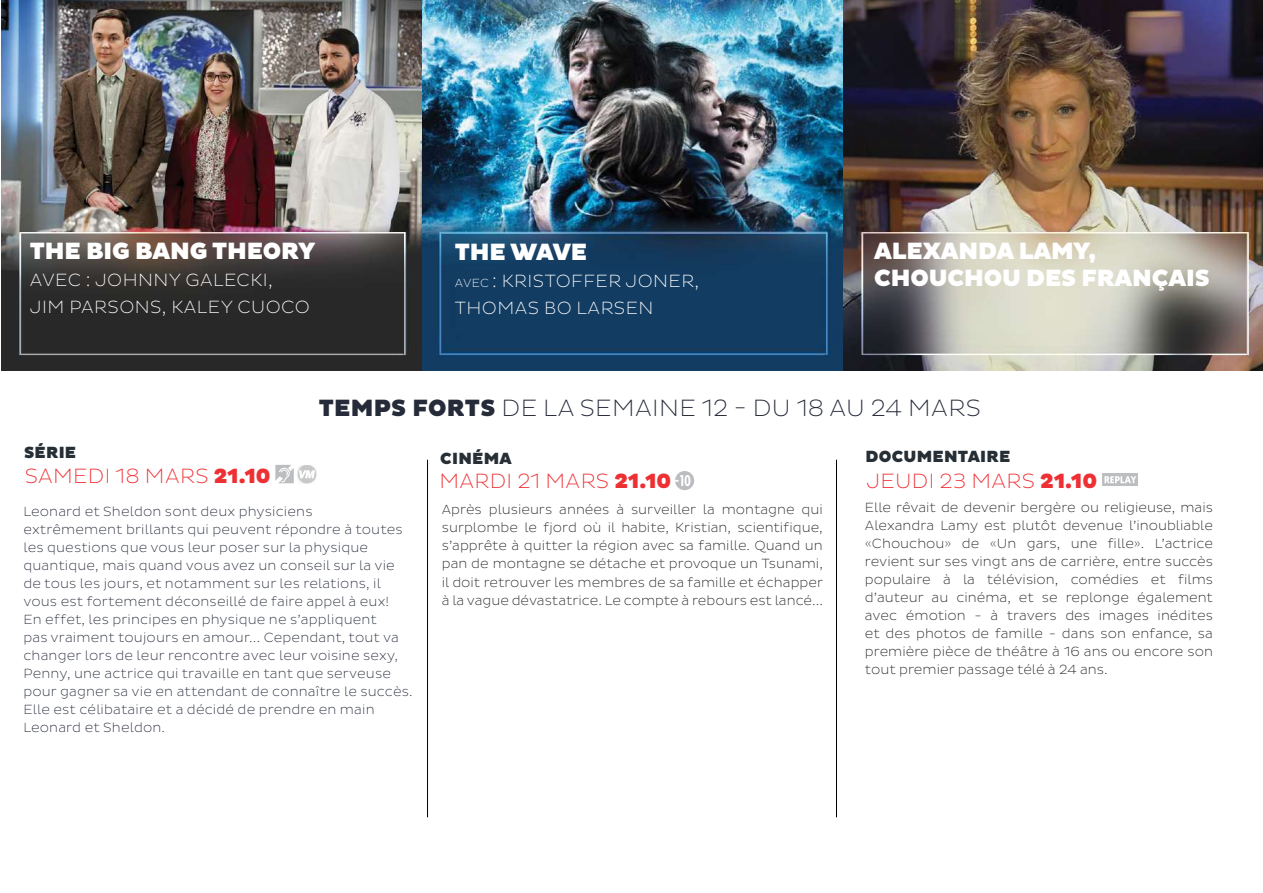
<style>
.page{position:relative;width:1263px;height:893px;background:#fff}
.page>*{position:absolute;margin:0;border:0;box-sizing:border-box;transform-origin:0 0}
.t1{font:900 24px/27px "Pluto Sans";letter-spacing:-.005em;color:#fff}
.t2{font:200 24px "Pluto Sans";letter-spacing:.015em;color:#262b39}
.t3{font:200 21px "Pluto Sans";letter-spacing:.015em;color:#ee3034}
.t4{font:200 18px/27px "Pluto Sans";letter-spacing:.025em;color:#fff}
.t5{font:900 16.5px "Pluto Sans";letter-spacing:.015em;color:#262f35}
.t6{font:200 13.5px/18px "Pluto Sans";color:#231f20;text-align:justify}
.t7{font:200 13.5px/18px "Pluto Sans";letter-spacing:.01em;color:#262b39}
.s1{font-size:12px}
.s2{font-weight:900}
</style>
<div class="page">
<hr style="left:836px;top:460px;width:1px;height:357px;background:#000">
<hr style="left:427px;top:460px;width:1px;height:357px;background:#000">
<img style="left:422px;top:0;width:421px;height:370px">
<img style="left:1px;top:0;width:421px;height:370px">
<img style="left:843px;top:0;width:420px;height:370px">
<img style="left:1103px;top:473px;width:35px;height:13px">
<svg style="left:275px;top:465px;width:19px;height:18px"></svg>
<img style="left:298px;top:465px;width:18px;height:18px">
<svg style="left:675px;top:471px;width:19px;height:19px"></svg>
<h1 class="t1" style="left:30px;top:238px;width:287px">THE BIG BANG THEORY</h1>
<h3 class="t4" style="left:30px;top:266px;width:282px">AVEC : JOHNNY GALECKI,<br>JIM PARSONS, KALEY CUOCO</h3>
<h1 class="t1" style="left:455px;top:239px;width:134px">THE WAVE</h1>
<h3 class="t4" style="left:455px;top:267px;width:246px"><span class="s1">AVEC</span> : KRISTOFFER JONER,<br>THOMAS BO LARSEN</h3>
<h1 class="t1" style="left:874px;top:238px;width:337px">ALEXANDA LAMY,<br>CHOUCHOU DES FRANÇAIS</h1>
<p class="t5" style="left:24px;top:443px;width:54px">SÉRIE</p>
<h2 class="t3" style="left:25px;top:464px;width:247px">SAMEDI 18 MARS <span class="s2">21.10</span></h2>
<h1 class="t2" style="left:319px;top:394px;width:664px"><span class="s2">TEMPS FORTS</span> DE LA SEMAINE 12 - DU 18 AU 24 MARS</h1>
<p class="t5" style="left:440px;top:449px;width:73px">CINÉMA</p>
<h2 class="t3" style="left:439px;top:469px;width:233px">MARDI 21 MARS <span class="s2">21.10</span></h2>
<p class="t5" style="left:866px;top:447px;width:146px">DOCUMENTAIRE</p>
<h2 class="t3" style="left:866px;top:469px;width:232px">JEUDI 23 MARS <span class="s2">21.10</span></h2>
<p class="t7" style="left:23px;top:502px;width:391px">Leonard et Sheldon sont deux physiciens extrêmement brillants qui peuvent répondre à toutes les questions que vous leur poser sur la physique quantique, mais quand vous avez un conseil sur la vie de tous les jours, et notamment sur les relations, il vous est fortement déconseillé de faire appel à eux!<br>En effet, les principes en physique ne s’appliquent<br>pas vraiment toujours en amour... Cependant, tout va changer lors de leur rencontre avec leur voisine sexy, Penny, une actrice qui travaille en tant que serveuse pour gagner sa vie en attendant de connaître le succès.<br>Elle est célibataire et a décidé de prendre en main Leonard et Sheldon.</p>
<p class="t6" style="left:865px;top:498px;width:350px">Elle rêvait de devenir bergère ou religieuse, mais Alexandra Lamy est plutôt devenue l’inoubliable «Chouchou» de «Un gars, une fille». L’actrice revient sur ses vingt ans de carrière, entre succès populaire à la télévision, comédies et films d’auteur au cinéma, et se replonge également avec émotion - à travers des images inédites et des photos de famille - dans son enfance, sa première pièce de théâtre à 16 ans ou encore son tout premier passage télé à 24 ans.</p>
<p class="t6" style="left:442px;top:501px;width:383px">Après plusieurs années à surveiller la montagne qui surplombe le fjord où il habite, Kristian, scientifique, s’apprête à quitter la région avec sa famille. Quand un pan de montagne se détache et provoque un Tsunami, il doit retrouver les membres de sa famille et échapper à la vague dévastatrice. Le compte à rebours est lancé...</p>
</div>
